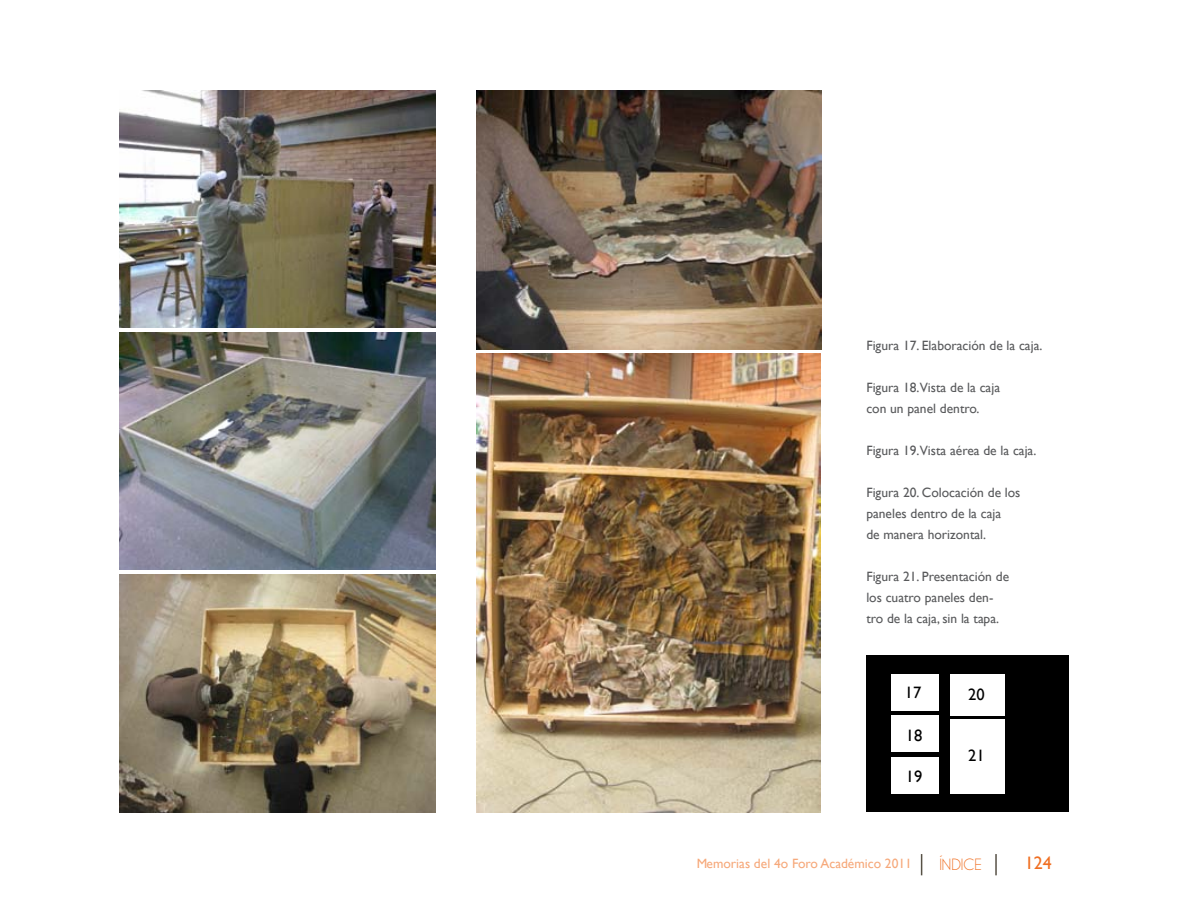
<style>
.page{position:relative;width:1188px;height:918px;background:#fff}
.page>*{position:absolute;margin:0;border:0;box-sizing:border-box;transform-origin:0 0}
.t1{font:18px "Gill Sans";color:#f06f22}
.t2{font:16.5px "Gill Sans";color:#000}
.t3{font:16.5px "Champagne&Limousines";color:#f06f22}
.t4{font:13.5px/21px "Gill Sans";color:#58595b}
.t5{font:13.5px "Gill Sans";color:#f06f22}
</style>
<div class="page">
<hr style="left:995px;top:854px;width:2px;height:21px;background:#575146">
<svg style="left:921px;top:854px;width:1px;height:21px"></svg>
<img style="left:119px;top:91px;width:316px;height:237px">
<img style="left:476px;top:353px;width:344px;height:459px">
<img style="left:119px;top:575px;width:316px;height:237px">
<img style="left:476px;top:91px;width:345px;height:259px">
<img style="left:119px;top:333px;width:316px;height:237px">
<div style="left:866px;top:656px;width:203px;height:156px;background:#000"></div>
<div style="left:950px;top:674px;width:54px;height:42px;background:#fff"></div>
<div style="left:891px;top:674px;width:48px;height:37px;background:#fff"></div>
<div style="left:891px;top:715px;width:48px;height:37px;background:#fff"></div>
<div style="left:891px;top:757px;width:48px;height:37px;background:#fff"></div>
<div style="left:950px;top:719px;width:54px;height:75px;background:#fff"></div>
<p class="t4" style="left:866px;top:335px;width:178px">Figura 17. Elaboración de la caja.</p>
<p class="t4" style="left:866px;top:377px;width:135px">Figura 18.Vista de la caja con un panel dentro.</p>
<p class="t4" style="left:866px;top:440px;width:172px">Figura 19.Vista aérea de la caja.</p>
<p class="t4" style="left:866px;top:482px;width:156px">Figura 20. Colocación de los paneles dentro de la caja<br>de manera horizontal.</p>
<p class="t4" style="left:866px;top:566px;width:144px">Figura 21. Presentación de los cuatro paneles den&shy;tro de la caja, sin la tapa.</p>
<p class="t2" style="left:905px;top:683px;width:18px">17</p>
<p class="t2" style="left:906px;top:726px;width:18px">18</p>
<p class="t2" style="left:906px;top:767px;width:18px">19</p>
<p class="t2" style="left:968px;top:684px;width:18px">20</p>
<p class="t2" style="left:968px;top:746px;width:18px">21</p>
<p class="t5" style="left:696px;top:856px;width:217px">Memorias del 4o Foro Académico 2011</p>
<p class="t3" style="left:939px;top:855px;width:44px">ÍNDICE</p>
<h1 class="t1" style="left:1025px;top:853px;width:28px">124</h1>
</div>
